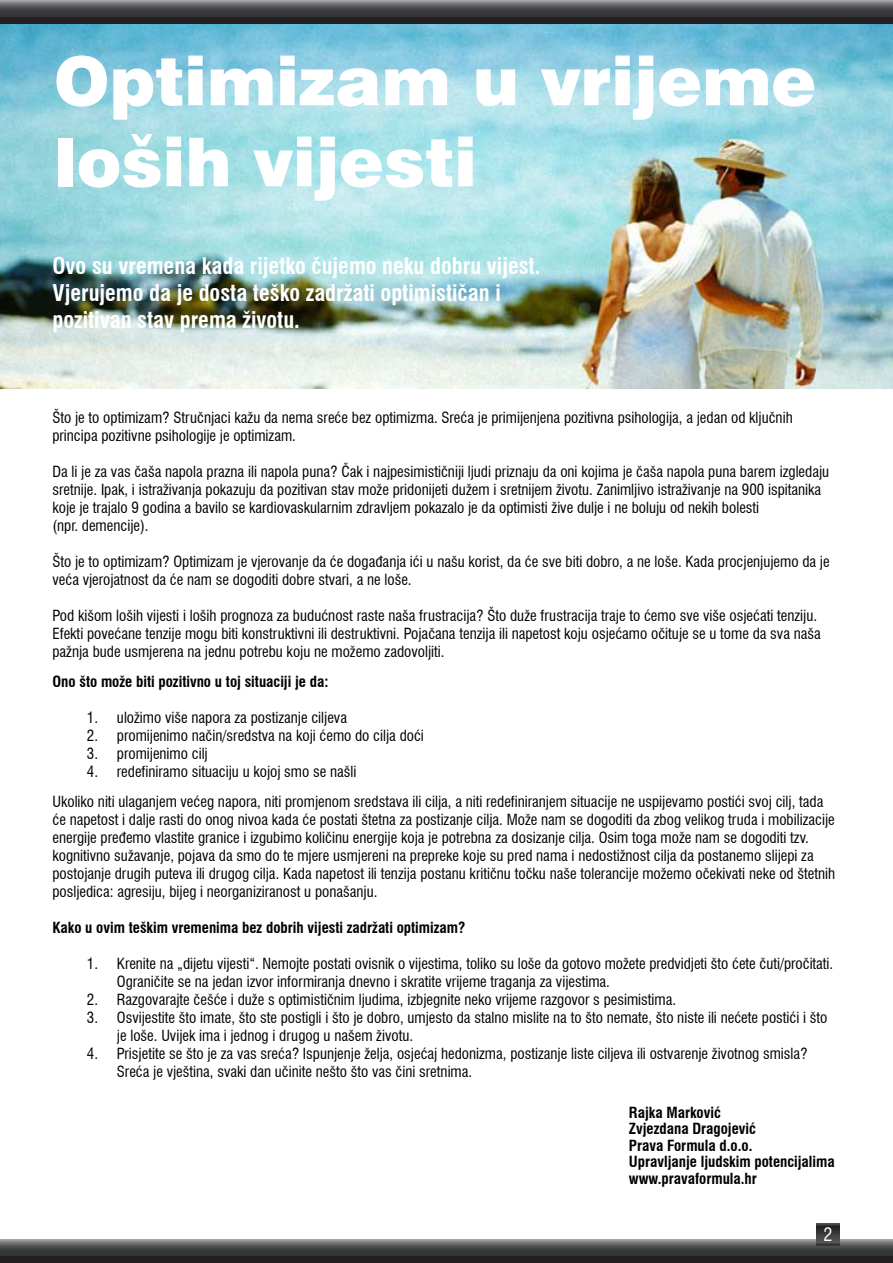
<style>
.page{position:relative;width:893px;height:1263px;background:#fff}
.page>*{position:absolute;margin:0;border:0;box-sizing:border-box;transform-origin:0 0}
.t1{font:900 67.5px/81px "Swiss 721 BT";color:#fff}
.t2{font:700 condensed 22.5px "Swiss 721 BT";color:#fff}
.t3{font:condensed 18px "Swiss 721 BT";color:#fff}
.t4{font:condensed 15px/18px "Swiss 721 BT";color:#000001}
.t5{font:700 condensed 15px "Swiss 721 BT";color:#000001}
</style>
<div class="page">
<div style="left:0;top:0;width:893px;height:24px;background:#231f20"></div>
<svg style="left:0;top:0;width:893px;height:16px"></svg>
<div style="left:0;top:1239px;width:893px;height:24px;background:#231f20"></div>
<svg style="left:0;top:1239px;width:893px;height:16px"></svg>
<img style="left:0;top:24px;width:893px;height:364px">
<div style="left:817px;top:1223px;width:22px;height:22px;background:linear-gradient(to bottom,#262324,#4e5051)"></div>
<p class="t1" style="left:54px;top:40px;width:764px">Optimizam u vrijeme loših vijesti</p>
<p class="t2" style="left:52px;top:252px;width:489px">Ovo su vremena kada rijetko čujemo neku dobru vijest.</p>
<p class="t2" style="left:52px;top:279px;width:450px">Vjerujemo da je dosta teško zadržati optimističan i</p>
<p class="t2" style="left:52px;top:306px;width:249px">pozitivan stav prema životu.</p>
<p class="t4" style="left:52px;top:409px;width:742px">Što je to optimizam? Stručnjaci kažu da nema sreće bez optimizma. Sreća je primijenjena pozitivna psihologija, a jedan od ključnih</p>
<p class="t4" style="left:52px;top:427px;width:245px">principa pozitivne psihologije je optimizam.</p>
<p class="t4" style="left:52px;top:463px;width:778px">Da li je za vas čaša napola prazna ili napola puna? Čak i najpesimističniji ljudi priznaju da oni kojima je čaša napola puna barem izgledaju sretnije. Ipak, i istraživanja pokazuju da pozitivan stav može pridonijeti dužem i sretnijem životu. Zanimljivo istraživanje na 900 ispitanika koje je trajalo 9 godina a bavilo se kardiovaskularnim zdravljem pokazalo je da optimisti žive dulje i ne boluju od nekih bolesti</p>
<p class="t4" style="left:52px;top:517px;width:98px">(npr. demencije).</p>
<p class="t4" style="left:52px;top:553px;width:779px">Što je to optimizam? Optimizam je vjerovanje da će događanja ići u našu korist, da će sve biti dobro, a ne loše. Kada procjenjujemo da je veća vjerojatnost da će nam se dogoditi dobre stvari, a ne loše.</p>
<p class="t4" style="left:52px;top:607px;width:770px">Pod kišom loših vijesti i loših prognoza za budućnost raste naša frustracija? Što duže frustracija traje to ćemo sve više osjećati tenziju.<br>Efekti povećane tenzije mogu biti konstruktivni ili destruktivni. Pojačana tenzija ili napetost koju osjećamo očituje se u tome da sva naša pažnja bude usmjerena na jednu potrebu koju ne možemo zadovoljiti.</p>
<p class="t5" style="left:52px;top:673px;width:277px">Ono što može biti pozitivno u toj situaciji je da:</p>
<p class="t4" style="left:87px;top:709px;width:262px">1. uložimo više napora za postizanje ciljeva</p>
<p class="t4" style="left:87px;top:727px;width:338px">2. promijenimo način/sredstva na koji ćemo do cilja doći</p>
<p class="t4" style="left:87px;top:745px;width:122px">3. promijenimo cilj</p>
<p class="t4" style="left:87px;top:763px;width:271px">4. redefiniramo situaciju u kojoj smo se našli</p>
<p class="t4" style="left:52px;top:793px;width:784px">Ukoliko niti ulaganjem većeg napora, niti promjenom sredstava ili cilja, a niti redefiniranjem situacije ne uspijevamo postići svoj cilj, tada će napetost i dalje rasti do onog nivoa kada će postati štetna za postizanje cilja. Može nam se dogoditi da zbog velikog truda i mobilizacije energije pređemo vlastite granice i izgubimo količinu energije koja je potrebna za dosizanje cilja. Osim toga može nam se dogoditi tzv. kognitivno sužavanje, pojava da smo do te mjere usmjereni na prepreke koje su pred nama i nedostižnost cilja da postanemo slijepi za postojanje drugih puteva ili drugog cilja. Kada napetost ili tenzija postanu kritičnu točku naše tolerancije možemo očekivati neke od štetnih</p>
<p class="t4" style="left:52px;top:883px;width:327px">posljedica: agresiju, bijeg i neorganiziranost u ponašanju.</p>
<p class="t5" style="left:52px;top:919px;width:414px">Kako u ovim teškim vremenima bez dobrih vijesti zadržati optimizam?</p>
<p class="t4" style="left:117px;top:955px;width:718px;text-indent:-30px">1. Krenite na „dijetu vijesti“. Nemojte postati ovisnik o vijestima, toliko su loše da gotovo možete predvidjeti što ćete čuti/pročitati.<br>Ograničite se na jedan izvor informiranja dnevno i skratite vrijeme traganja za vijestima.</p>
<p class="t4" style="left:87px;top:991px;width:591px">2. Razgovarajte češće i duže s optimističnim ljudima, izbjegnite neko vrijeme razgovor s pesimistima.</p>
<p class="t4" style="left:117px;top:1009px;width:712px;text-indent:-30px">3. Osvijestite što imate, što ste postigli i što je dobro, umjesto da stalno mislite na to što nemate, što niste ili nećete postići i što je loše. Uvijek ima i jednog i drugog u našem životu.</p>
<p class="t4" style="left:117px;top:1045px;width:692px;text-indent:-30px">4. Prisjetite se što je za vas sreća? Ispunjenje želja, osjećaj hedonizma, postizanje liste ciljeva ili ostvarenje životnog smisla?<br>Sreća je vještina, svaki dan učinite nešto što vas čini sretnima.</p>
<p class="t5" style="left:629px;top:1103px;width:93px">Rajka Marković</p>
<p class="t5" style="left:629px;top:1120px;width:129px">Zvjezdana Dragojević</p>
<p class="t5" style="left:629px;top:1136px;width:125px">Prava Formula d.o.o.</p>
<p class="t5" style="left:629px;top:1153px;width:207px">Upravljanje ljudskim potencijalima</p>
<p class="t5" style="left:629px;top:1169px;width:129px">www.pravaformula.hr</p>
<p class="t3" style="left:823px;top:1223px;width:10px">2</p>
</div>
